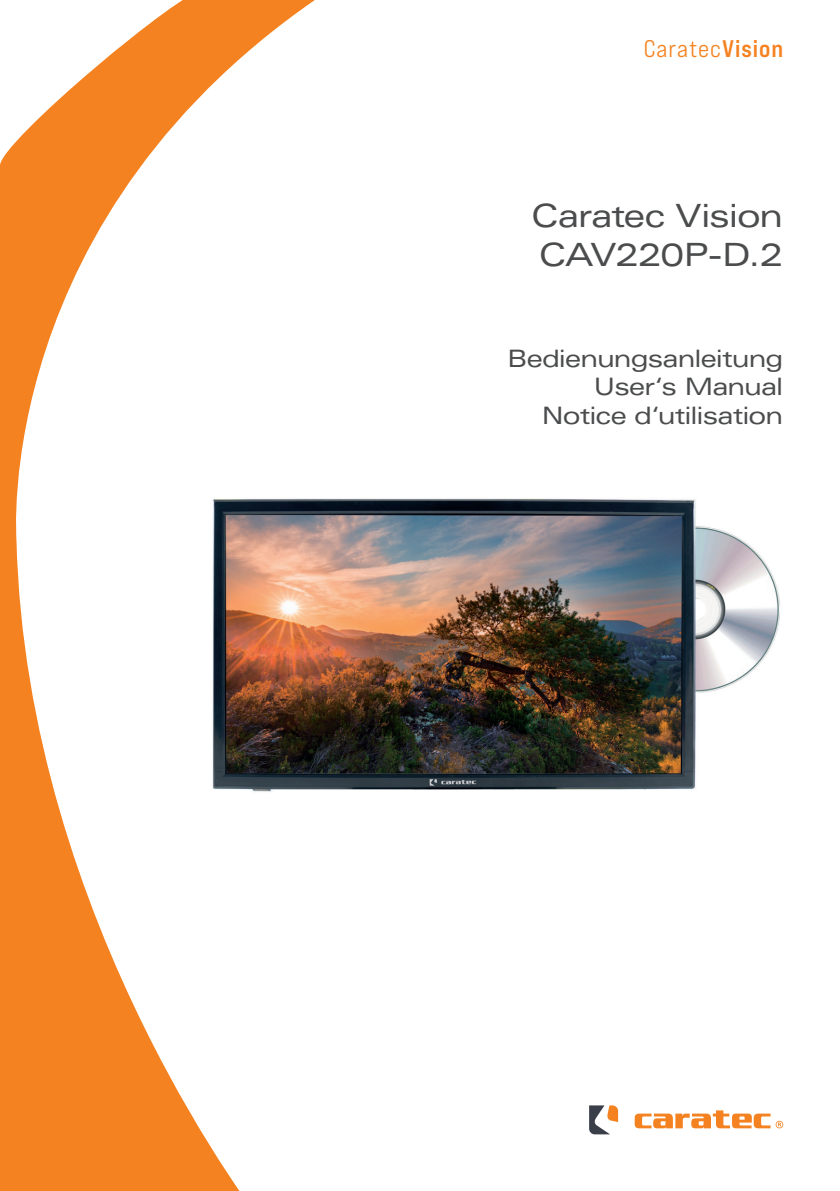
<style>
.page{position:relative;width:840px;height:1191px;background:#fff}
.page>*{position:absolute;margin:0;border:0;box-sizing:border-box;transform-origin:0 0}
.t1{font:expanded 32px/38.4px "Univers LT Pro";letter-spacing:-.04em;color:#4b4c4d}
.t2{font:expanded 24px/28.8px "Univers LT Pro";letter-spacing:-.04em;color:#4b4c4d;text-align:right}
.t3{font:24px "Bebas Neue Pro Exp Md";letter-spacing:.04em;color:#f58220}
.s1{font-family:"Bebas Neue Pro Exp Bd"}
</style>
<div class="page">
<svg style="left:0;top:0;width:315px;height:1191px"></svg>
<svg style="left:589px;top:1105px;width:28px;height:29px"></svg>
<svg style="left:634px;top:1110px;width:148px;height:18px"></svg>
<img style="left:172px;top:427px;width:608px;height:439px">
<p class="t3" style="left:643px;top:34px;width:141px">Caratec<span class="s1">Vision</span></p>
<h1 class="t1" style="left:530px;top:196px;width:254px">Caratec Vision<br>CAV220P-D.2</h1>
<p class="t2" style="left:507px;top:343px;width:277px">Bedienungsanleitung<br>User‘s Manual<br>Notice d‘utilisation</p>
</div>
